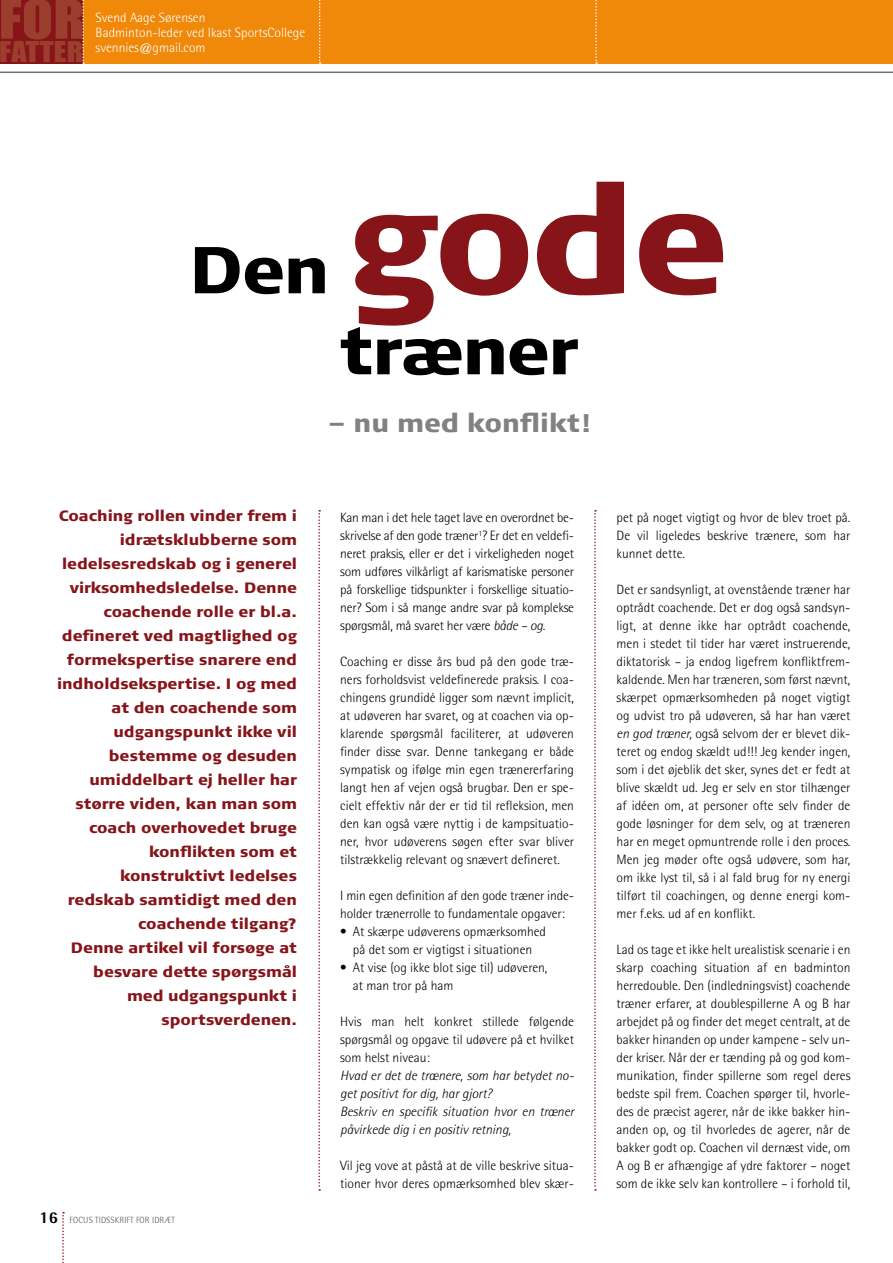
<style>
.page{position:relative;width:893px;height:1263px;background:#fff}
.page>*{position:absolute;margin:0;border:0;box-sizing:border-box;transform-origin:0 0}
.t1{font:900 147px "Signa OT";color:#861419}
.t2{font:900 66px "Signa OT";letter-spacing:-.025em;color:#000}
.t3{font:49.65px "Impact";color:#9b3e2d;scale:1.15 1}
.t4{font:26.25px "Impact";letter-spacing:.005em;color:#9b3e2d;scale:1.15 1}
.t5{font:900 25.5px "Signa OT";color:#7f8182}
.t6{font:900 15px/24px "Signa OT";color:#861419;text-align:right}
.t7{font:300 13.5px/18px "Rotis Semi Sans Std";color:#000;text-align:justify}
.t8{font:italic 300 13.5px/18px "Rotis Semi Sans Std";color:#000}
.t9{font:300 13.5px/15px "Rotis Semi Sans Std";color:#fff}
.t10{font:300 9px "Rotis Semi Sans Std";letter-spacing:.01em;color:#58585a}
.s1{font-weight:800;font-size:16.5px;color:#000}
.s2{font-style:italic}
</style>
<div class="page">
<hr style="left:0;top:72px;width:893px;height:1px;background:#707173">
<svg style="left:62px;top:1212px;width:2px;height:51px"></svg>
<div style="left:0;top:0;width:893px;height:64px;background:#f08809"></div>
<svg style="left:319px;top:0;width:2px;height:64px"></svg>
<svg style="left:595px;top:0;width:2px;height:64px"></svg>
<div style="left:0;top:0;width:83px;height:64px;background:#861419"></div>
<svg style="left:82px;top:0;width:2px;height:64px"></svg>
<svg style="left:318px;top:510px;width:2px;height:681px"></svg>
<svg style="left:594px;top:510px;width:2px;height:681px"></svg>
<h3 class="t3" style="left:-1px;top:-11px;width:76px">FOR</h3>
<h3 class="t4" style="left:0;top:36px;width:74px">FATTER</h3>
<p class="t9" style="left:96px;top:10px;width:211px">Svend Aage Sørensen<br>Badminton-leder ved Ikast SportsCollege svennies@gmail.com</p>
<h1 class="t1" style="left:347px;top:148px;width:383px">gode</h1>
<h2 class="t2" style="left:339px;top:309px;width:241px">træner</h2>
<h3 class="t5" style="left:328px;top:407px;width:263px">– nu med konflikt!</h3>
<h2 class="t2" style="left:189px;top:228px;width:142px">Den</h2>
<p class="t6" style="left:57px;top:504px;width:241px">Coaching rollen vinder frem i idrætsklubberne som ledelsesredskab og i generel virksomhedsledelse. Denne coachende rolle er bl.a. defineret ved magtlighed og formekspertise snarere end indholdsekspertise. I og med at den coachende som udgangspunkt ikke vil bestemme og desuden umiddelbart ej heller har større viden, kan man som coach overhovedet bruge konflikten som et konstruktivt ledelses redskab samtidigt med den coachende tilgang?<br>Denne artikel vil forsøge at besvare dette spørgsmål med udgangspunkt i sportsverdenen.</p>
<p class="t10" style="left:40px;top:1215px;width:137px"><span class="s1">16</span> FOCUS TIDSSKRIFT FOR IDRÆT</p>
<p class="t7" style="left:340px;top:508px;width:235px">Kan man i det hele taget lave en overordnet be&shy;skrivelse af den gode træner<sup>1</sup>? Er det en veldefi&shy;neret praksis, eller er det i virkeligheden noget som udføres vilkårligt af karismatiske personer på forskellige tidspunkter i forskellige situatio&shy;ner? Som i så mange andre svar på komplekse spørgsmål, må svaret her være <span class="s2">både – og.</span></p>
<p class="t7" style="left:340px;top:652px;width:235px">Coaching er disse års bud på den gode træ&shy;ners forholdsvist veldefinerede praksis. I coa&shy;chingens grundidé ligger som nævnt implicit, at udøveren har svaret, og at coachen via op&shy;klarende spørgsmål faciliterer, at udøveren finder disse svar. Denne tankegang er både sympatisk og ifølge min egen trænererfaring langt hen af vejen også brugbar. Den er spe&shy;cielt effektiv når der er tid til refleksion, men den kan også være nyttig i de kampsituatio&shy;ner, hvor udøverens søgen efter svar bliver tilstrækkelig relevant og snævert defineret.</p>
<p class="t7" style="left:340px;top:886px;width:235px">I min egen definition af den gode træner inde&shy;holder trænerrolle to fundamentale opgaver:</p>
<p class="t7" style="left:340px;top:922px;width:207px;text-align:center">• At skærpe udøverens opmærksomhed på det som er vigtigst i situationen</p>
<p class="t7" style="left:353px;top:958px;width:196px;text-indent:-13px">• At vise (og ikke blot sige til) udøveren, at man tror på ham</p>
<p class="t7" style="left:340px;top:1012px;width:235px">Hvis man helt konkret stillede følgende spørgsmål og opgave til udøvere på et hvilket som helst niveau:</p>
<p class="t8" style="left:340px;top:1066px;width:235px">Hvad er det de trænere, som har betydet no&shy;get positivt for dig, har gjort?<br>Beskriv en specifik situation hvor en træner påvirkede dig i en positiv retning,</p>
<p class="t7" style="left:340px;top:1156px;width:235px">Vil jeg vove at påstå at de ville beskrive situa&shy;tioner hvor deres opmærksomhed blev skær-</p>
<p class="t7" style="left:617px;top:508px;width:235px">pet på noget vigtigt og hvor de blev troet på.<br>De vil ligeledes beskrive trænere, som har kunnet dette.</p>
<p class="t7" style="left:617px;top:580px;width:235px">Det er sandsynligt, at ovenstående træner har optrådt coachende. Det er dog også sandsyn&shy;ligt, at denne ikke har optrådt coachende, men i stedet til tider har været instruerende, diktatorisk – ja endog ligefrem konfliktfrem&shy;kaldende. Men har træneren, som først nævnt, skærpet opmærksomheden på noget vigtigt og udvist tro på udøveren, så har han været <span class="s2">en god træner,</span> også selvom der er blevet dik&shy;teret og endog skældt ud!!! Jeg kender ingen, som i det øjeblik det sker, synes det er fedt at blive skældt ud. Jeg er selv en stor tilhænger af idéen om, at personer ofte selv finder de gode løsninger for dem selv, og at træneren har en meget opmuntrende rolle i den proces.<br>Men jeg møder ofte også udøvere, som har, om ikke lyst til, så i al fald brug for ny energi tilført til coachingen, og denne energi kom&shy;mer f.eks. ud af en konflikt.</p>
<p class="t7" style="left:617px;top:940px;width:235px">Lad os tage et ikke helt urealistisk scenarie i en skarp coaching situation af en badminton herredouble. Den (indledningsvist) coachende træner erfarer, at doublespillerne A og B har arbejdet på og finder det meget centralt, at de bakker hinanden op under kampene - selv un&shy;der kriser. Når der er tænding på og god kom&shy;munikation, finder spillerne som regel deres bedste spil frem. Coachen spørger til, hvorle&shy;des de præcist agerer, når de ikke bakker hin&shy;anden op, og til hvorledes de agerer, når de bakker godt op. Coachen vil dernæst vide, om A og B er afhængige af ydre faktorer – noget som de ikke selv kan kontrollere – i forhold til,</p>
</div>
